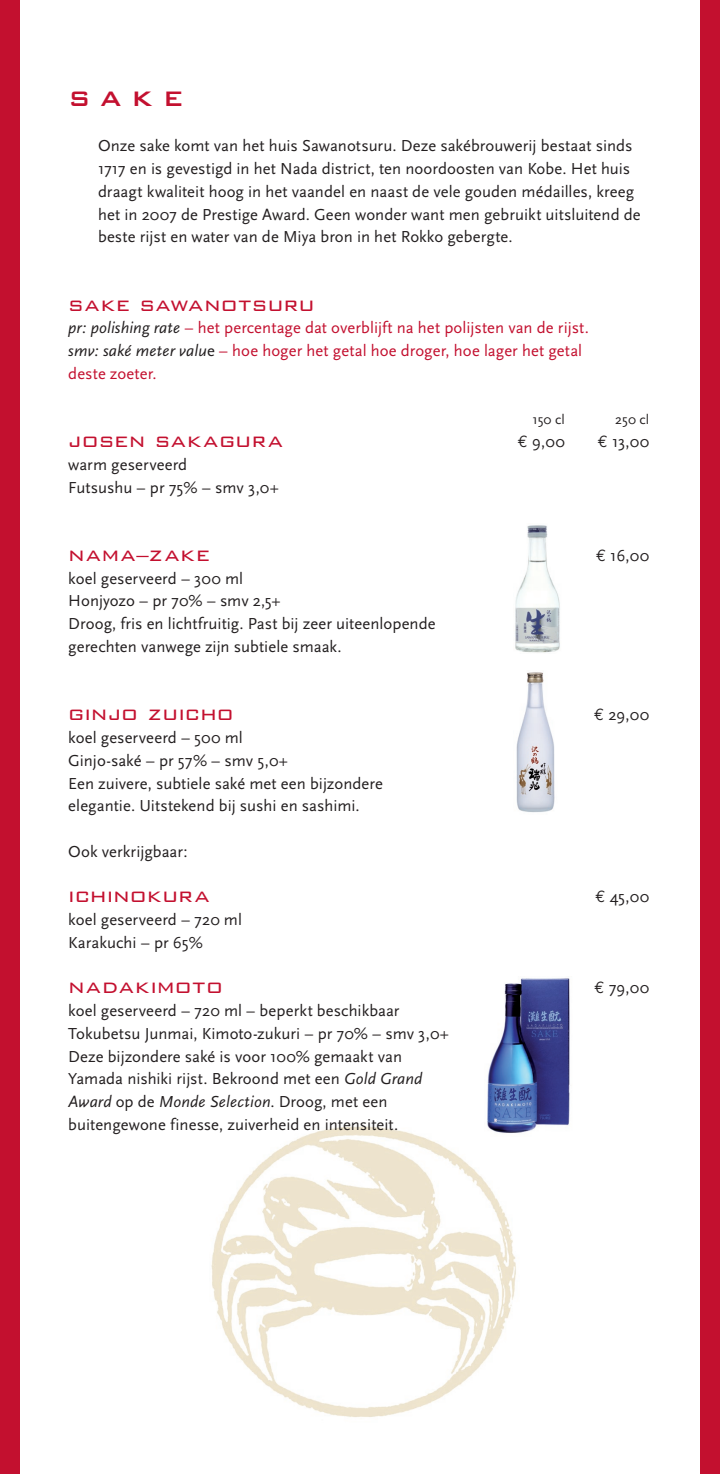
<style>
.page{position:relative;width:720px;height:1474px;background:#fff}
.page>*{position:absolute;margin:0;border:0;box-sizing:border-box;transform-origin:0 0}
.t1{font:500 28px "Bank Gothic BT";color:#c3102f}
.t2{font:300 24.5px "Bank Gothic BT";color:#c3102f}
.t3{font:300 24.5px "Bank Gothic BT";letter-spacing:.025em;color:#c3102f}
.t4{font:300 24.5px "Bank Gothic BT";letter-spacing:.02em;color:#c3102f}
.t5{font:16.62px/22.8px "Scala Sans";color:#231f20}
.t6{font:16.62px/22.8px "Scala Sans";letter-spacing:.005em;color:#c3102f}
.t7{font:14px "Scala Sans";letter-spacing:.005em;color:#231f20}
.s1{font-style:italic;color:#231f20}
.s2{color:#231f20}
.s3{font-family:"Euro Mono"}
.s4{font-style:italic}
</style>
<div class="page">
<img style="left:211px;top:1126px;width:305px;height:291px">
<div style="left:699px;top:0;width:20px;height:1473px;background:#c3102f"></div>
<div style="left:0;top:0;width:20px;height:1473px;background:#c3102f"></div>
<img style="left:515px;top:525px;width:45px;height:128px">
<img style="left:516px;top:672px;width:39px;height:141px">
<img style="left:484px;top:978px;width:86px;height:158px">
<h1 class="t1" style="left:68px;top:83px;width:117px">SAKE</h1>
<p class="t5" style="left:98px;top:135px;width:544px">Onze sake komt van het huis Sawanotsuru. Deze sakébrouwerij bestaat sinds 1717 en is gevestigd in het Nada district, ten noordoosten van Kobe. Het huis draagt kwaliteit hoog in het vaandel en naast de vele gouden médailles, kreeg het in 2007 de Prestige Award. Geen wonder want men gebruikt uitsluitend de beste rijst en water van de Miya bron in het Rokko gebergte.</p>
<h2 class="t4" style="left:68px;top:291px;width:248px">sake sawanotsuru</h2>
<p class="t6" style="left:68px;top:317px;width:522px"><span class="s1">pr: polishing rate</span> – het percentage dat overblijft na het polijsten van de rijst. <span class="s1">smv: saké meter valu</span><span class="s2">e</span> – hoe hoger het getal hoe droger, hoe lager het getal deste zoeter.</p>
<p class="t7" style="left:532px;top:412px;width:34px">150 cl</p>
<p class="t7" style="left:615px;top:412px;width:35px">250 cl</p>
<h2 class="t2" style="left:68px;top:428px;width:216px">josen sakagura</h2>
<p class="t5" style="left:517px;top:431px;width:49px"><span class="s3">€</span> 9,00</p>
<p class="t5" style="left:597px;top:431px;width:53px"><span class="s3">€</span> 13,00</p>
<p class="t5" style="left:68px;top:453px;width:212px">warm geserveerd<br>Futsushu – pr 75% – smv 3,0+</p>
<h2 class="t3" style="left:68px;top:541px;width:143px">nama–zake</h2>
<p class="t5" style="left:596px;top:544px;width:55px"><span class="s3">€</span> 16,00</p>
<p class="t5" style="left:68px;top:567px;width:369px">koel geserveerd – 300 ml<br>Honjyozo – pr 70% – smv 2,5+<br>Droog, fris en lichtfruitig. Past bij zeer uiteenlopende gerechten vanwege zijn subtiele smaak.</p>
<h2 class="t2" style="left:68px;top:701px;width:167px">ginjo zuicho</h2>
<p class="t5" style="left:594px;top:704px;width:56px"><span class="s3">€</span> 29,00</p>
<p class="t5" style="left:68px;top:726px;width:316px">koel geserveerd – 500 ml<br>Ginjo-saké – pr 57% – smv 5,0+<br>Een zuivere, subtiele saké met een bijzondere elegantie. Uitstekend bij sushi en sashimi.</p>
<p class="t5" style="left:68px;top:840px;width:121px">Ook verkrijgbaar:</p>
<h2 class="t2" style="left:68px;top:883px;width:143px">ichinokura</h2>
<p class="t5" style="left:595px;top:886px;width:55px"><span class="s3">€</span> 45,00</p>
<p class="t5" style="left:68px;top:908px;width:175px">koel geserveerd – 720 ml<br>Karakuchi – pr 65%</p>
<h2 class="t3" style="left:68px;top:974px;width:156px">nadakimoto</h2>
<p class="t5" style="left:594px;top:977px;width:56px"><span class="s3">€</span> 79,00</p>
<p class="t5" style="left:68px;top:999px;width:382px">koel geserveerd – 720 ml – beperkt beschikbaar Tokubetsu Junmai, Kimoto-zukuri – pr 70% – smv 3,0+ Deze bijzondere saké is voor 100% gemaakt van Yamada nishiki rijst. Bekroond met een <span class="s4">Gold Grand Award</span> op de <span class="s4">Monde Selection</span>. Droog, met een buitengewone finesse, zuiverheid en intensiteit.</p>
</div>
